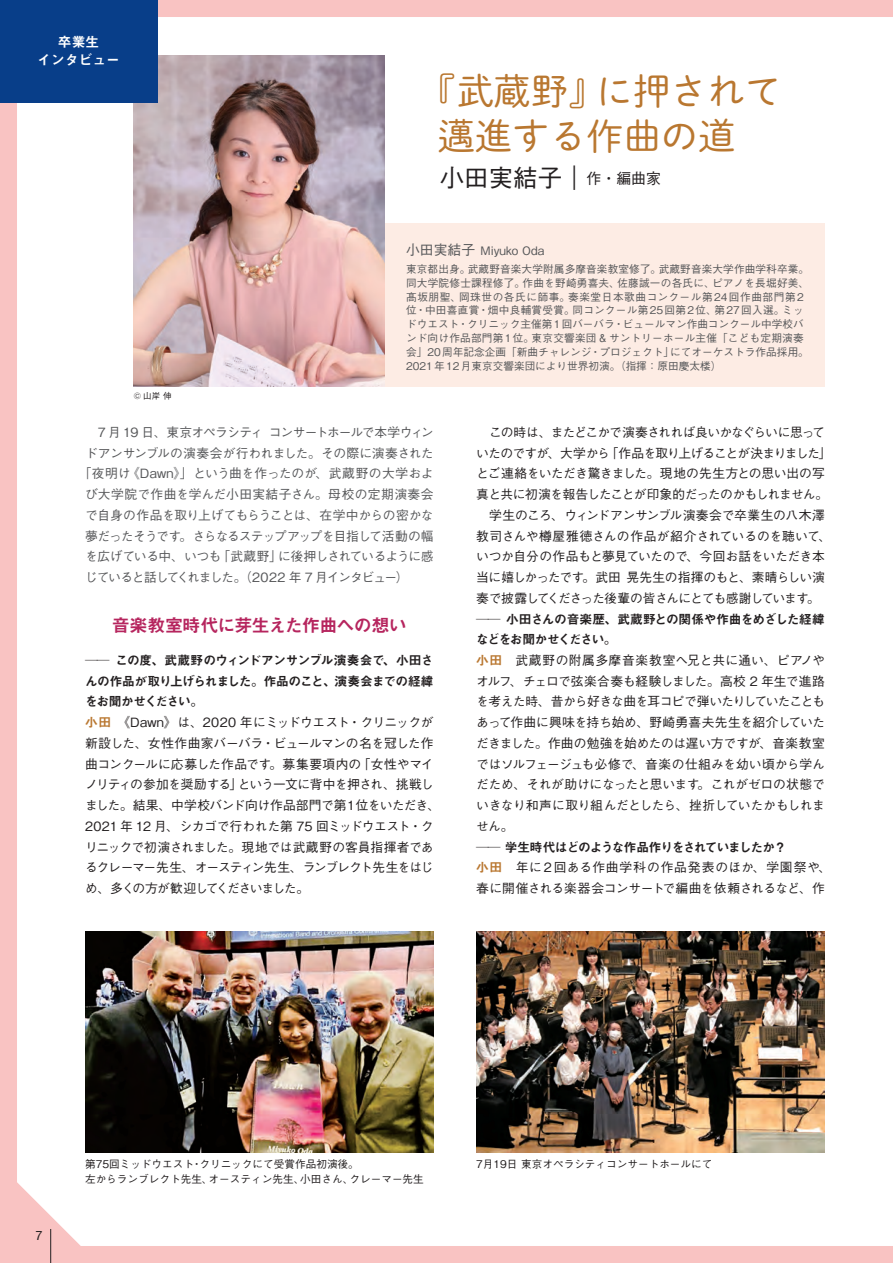
<style>
.page{position:relative;width:893px;height:1263px;background:#f9c3c2}
.page>*{position:absolute;margin:0;border:0;box-sizing:border-box;transform-origin:0 0}
.t1{font:37.2px/44.7px "DNP Shuei M Go Std L";color:#b97730}
.t2{font:500 24.45px "Gothic BBB Pro";color:#231f20}
.t3{font:18px "Midashi Go Pro MB31";letter-spacing:-.045em;color:#b6255e}
.t4{font:13.8px/18.1px "Midashi Go Pro MB31";color:#fff;text-align:center}
.t5{font:500 12.75px/20.7px "Gothic BBB Pro";letter-spacing:-.035em;color:#231f20}
.t6{font:500 12.75px "Gothic BBB Pro";letter-spacing:-.035em;color:#57585a}
.t7{font:12.75px/20.7px "Midashi Go Pro MB31";letter-spacing:-.065em;color:#231f20;text-align:justify}
.t8{font:500 12.75px/20.7px "Gothic BBB Pro";letter-spacing:.01em;color:#231f20}
.t9{font:12.75px/20.7px "Midashi Go Pro MB31";letter-spacing:-.04em;color:#231f20}
.t10{font:500 12.75px "Gothic BBB Pro";letter-spacing:.005em;color:#57585a}
.t11{font:500 12.75px "Gothic BBB Pro";letter-spacing:-.07em;color:#57585a}
.t12{font:500 12.75px "Gothic BBB Pro";letter-spacing:-.065em;color:#57585a}
.t13{font:500 12.75px "Gothic BBB Pro";letter-spacing:-.09em;color:#57585a}
.t14{font:500 12.75px "Gothic BBB Pro";letter-spacing:.03em;color:#57585a}
.t15{font:12.75px "Midashi Go Pro MB31";letter-spacing:-.085em;color:#231f20}
.t16{font:12.75px "Helvetica Neue";color:#231f20}
.t17{font:500 11.7px "Gothic BBB Pro";color:#57585a}
.t18{font:500 10.65px/13.8px "Gothic BBB Pro";letter-spacing:.01em;color:#57585a}
.t19{font:500 10.65px/14.9px "Gothic BBB Pro";color:#231f20}
.t20{font:500 8.55px "Gothic BBB Pro";color:#231f20}
.s1{font-size:14.85px}
.s2{font-size:13.8px}
.s3{font-family:"Midashi Go Pro MB31";font-weight:400;color:#b97730}
</style>
<div class="page">
<div style="left:17px;top:17px;width:876px;height:1229px;background:#fff"></div>
<img style="left:85px;top:931px;width:349px;height:221px">
<img style="left:476px;top:931px;width:349px;height:221px">
<div style="left:385px;top:223px;width:440px;height:164px;background:#fdece4"></div>
<img style="left:134px;top:55px;width:251px;height:332px">
<div style="left:0;top:0;width:157px;height:102px;background:#083e89"></div>
<hr style="left:50px;top:1229px;width:1px;height:34px;background:#231f20">
<p class="t4" style="left:37px;top:31px;width:84px">卒業生<br>インタビュー</p>
<p class="t20" style="left:134px;top:389px;width:39px">© 山岸 伸</p>
<h1 class="t1" style="left:438px;top:67px;width:346px;text-indent:-19px">『武蔵野』に押されて邁進する作曲の道</h1>
<h2 class="t2" style="left:440px;top:159px;width:223px">小田実結子｜<span class="s1">作・編曲家</span></h2>
<p class="t17" style="left:406px;top:242px;width:140px"><span class="s2">小田実結子</span> Miyuko Oda</p>
<p class="t18" style="left:406px;top:261px;width:404px">東京都出身。武蔵野音楽大学附属多摩音楽教室修了。武蔵野音楽大学作曲学科卒業。同大学院修士課程修了。作曲を野崎勇喜夫、佐藤誠一の各氏に、ピアノを長堀好美、髙坂朋聖、岡珠世の各氏に師事。奏楽堂日本歌曲コンクール第24回作曲部門第2位・中田喜直賞・畑中良輔賞受賞。同コンクール第25回第2位、第27回入選。ミッドウエスト・クリニック主催第1回バーバラ・ビュールマン作曲コンクール中学校バンド向け作品部門第1位。東京交響楽団 &amp; サントリーホール主催「こども定期演奏会」20周年記念企画「新曲チャレンジ・プロジェクト」にてオーケストラ作品採用。2021年12月東京交響楽団により世界初演。（指揮：原田慶太楼）</p>
<p class="t11" style="left:85px;top:422px;width:350px">　7 月 19 日、東京オペラシティ コンサートホールで本学ウィン</p>
<p class="t6" style="left:85px;top:443px;width:350px">ドアンサンブルの演奏会が行われました。その際に演奏された</p>
<p class="t10" style="left:79px;top:463px;width:357px">「夜明け《Dawn》」という曲を作ったのが、武蔵野の大学およ</p>
<p class="t14" style="left:85px;top:484px;width:350px">び大学院で作曲を学んだ小田実結子さん。母校の定期演奏会</p>
<p class="t6" style="left:85px;top:505px;width:350px">で自身の作品を取り上げてもらうことは、在学中からの密かな</p>
<p class="t12" style="left:85px;top:525px;width:350px">夢だったそうです。さらなるステップアップを目指して活動の幅</p>
<p class="t6" style="left:85px;top:546px;width:350px">を広げている中、いつも「武蔵野」に後押しされているように感</p>
<p class="t13" style="left:85px;top:567px;width:325px">じていると話してくれました。（2022 年 7 月インタビュー）</p>
<h3 class="t3" style="left:112px;top:611px;width:296px">音楽教室時代に芽生えた作曲への想い</h3>
<p class="t7" style="left:85px;top:648px;width:350px">── この度、武蔵野のウィンドアンサンブル演奏会で、小田さんの作品が取り上げられました。作品のこと、演奏会までの経緯をお聞かせください。</p>
<p class="t5" style="left:85px;top:710px;width:357px"><span class="s3">小田</span>　《Dawn》は、2020 年にミッドウエスト・クリニックが新設した、女性作曲家バーバラ・ビュールマンの名を冠した作曲コンクールに応募した作品です。募集要項内の「女性やマイノリティの参加を奨励する」という一文に背中を押され、挑戦しました。結果、中学校バンド向け作品部門で第１位をいただき、<br>2021 年 12 月、シカゴで行われた第 75 回ミッドウエスト・クリニックで初演されました。現地では武蔵野の客員指揮者であるクレーマー先生、オースティン先生、ランブレクト先生をはじめ、多くの方が歓迎してくださいました。</p>
<p class="t5" style="left:476px;top:420px;width:357px">　この時は、またどこかで演奏されれば良いかなぐらいに思っていたのですが、大学から「作品を取り上げることが決まりました」とご連絡をいただき驚きました。現地の先生方との思い出の写真と共に初演を報告したことが印象的だったのかもしれません。　学生のころ、ウィンドアンサンブル演奏会で卒業生の八木澤教司さんや樽屋雅徳さんの作品が紹介されているのを聴いて、いつか自分の作品もと夢見ていたので、今回お話をいただき本当に嬉しかったです。武田 晃先生の指揮のもと、素晴らしい演奏で披露してくださった後輩の皆さんにとても感謝しています。</p>
<p class="t9" style="left:476px;top:607px;width:350px">── 小田さんの音楽歴、武蔵野との関係や作曲をめざした経緯などをお聞かせください。</p>
<p class="t5" style="left:476px;top:648px;width:350px;text-align:justify"><span class="s3">小田</span>　武蔵野の附属多摩音楽教室へ兄と共に通い、ピアノやオルフ、チェロで弦楽合奏も経験しました。高校 2 年生で進路を考えた時、昔から好きな曲を耳コピで弾いたりしていたこともあって作曲に興味を持ち始め、野崎勇喜夫先生を紹介していただきました。作曲の勉強を始めたのは遅い方ですが、音楽教室ではソルフェージュも必修で、音楽の仕組みを幼い頃から学んだため、それが助けになったと思います。これがゼロの状態でいきなり和声に取り組んだとしたら、挫折していたかもしれません。</p>
<p class="t15" style="left:476px;top:836px;width:312px">── 学生時代はどのような作品作りをされていましたか？</p>
<p class="t8" style="left:476px;top:855px;width:357px"><span class="s3">小田</span>　年に２回ある作曲学科の作品発表のほか、学園祭や、春に開催される楽器会コンサートで編曲を依頼されるなど、作</p>
<p class="t16" style="left:35px;top:1226px;width:9px">7</p>
<p class="t19" style="left:85px;top:1155px;width:340px">第75回ミッドウエスト・クリニックにて受賞作品初演後。<br>左からランブレクト先生、オースティン先生、小田さん、クレーマー先生</p>
<p class="t19" style="left:476px;top:1155px;width:238px">7月19日 東京オペラシティコンサートホールにて</p>
</div>
